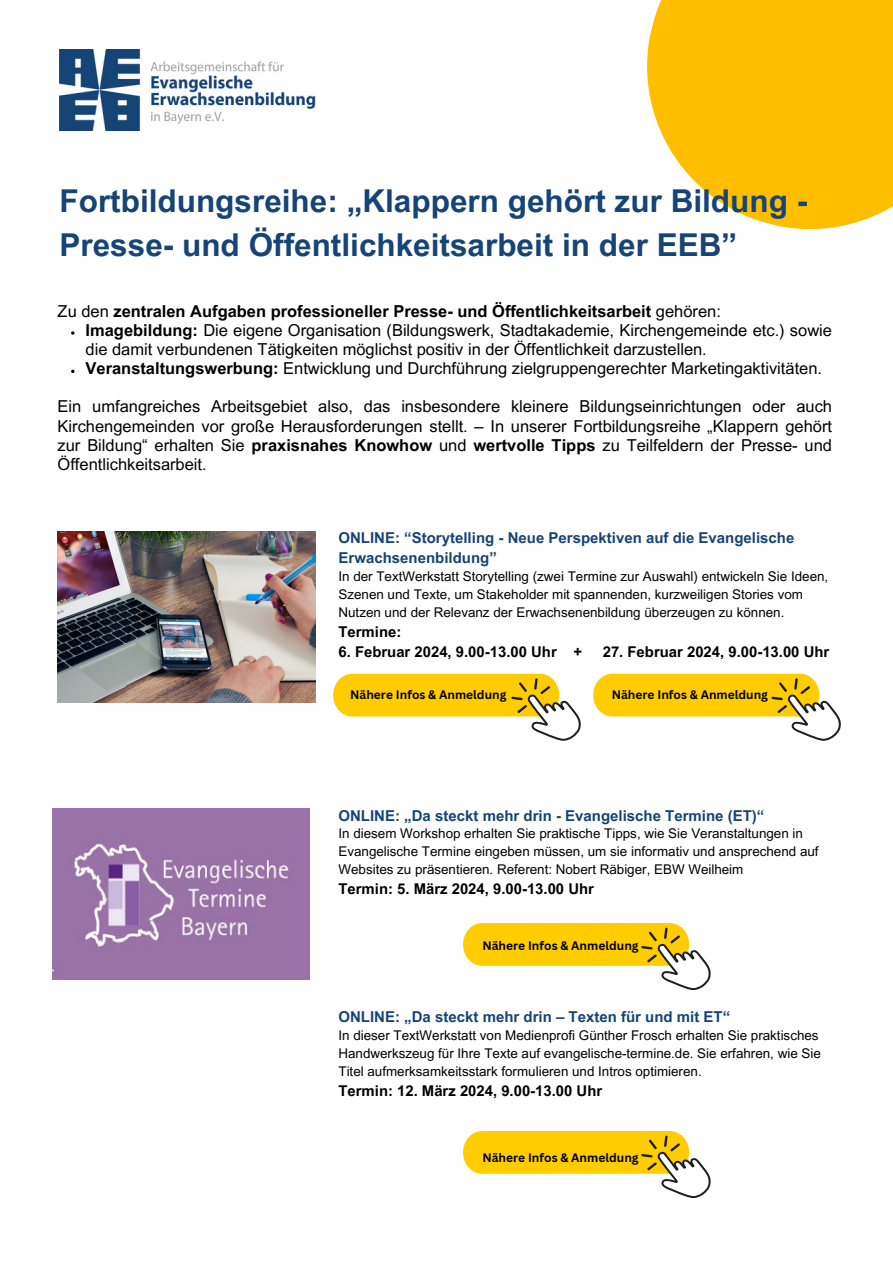
<style>
.page{position:relative;width:893px;height:1264px;background:#fff}
.page>*{position:absolute;margin:0;border:0;box-sizing:border-box;transform-origin:0 0}
.t1{font:700 31.5px/43.8px "Arial MT Pro";color:#164476}
.t2{font:16.5px/19.2px "Arial MT Pro";color:#000}
.t3{font:700 16.5px "Arial MT Pro";color:#000}
.t4{font:700 15px/20.1px "Arial MT Pro";color:#164476}
.t5{font:700 14.85px "Arial MT Pro";color:#000}
.t6{font:13.35px/17.9px "Arial MT Pro";color:#000}
.t7{font:700 12px "Canva Sans";color:#000}
.s1{font-weight:400}
.s2{font-weight:700}
</style>
<div class="page">
<svg style="left:647px;top:0;width:245px;height:230px;background:#ffc721"></svg>
<img style="left:59px;top:49px;width:257px;height:81px">
<img style="left:58px;top:531px;width:257px;height:171px">
<svg style="left:333px;top:673px;width:248px;height:68px"></svg>
<img style="left:52px;top:808px;width:258px;height:171px">
<svg style="left:71px;top:331px;width:3px;height:4px"></svg>
<svg style="left:463px;top:923px;width:248px;height:67px"></svg>
<svg style="left:463px;top:1131px;width:248px;height:67px"></svg>
<svg style="left:593px;top:673px;width:248px;height:68px"></svg>
<p class="t1" style="left:59px;top:183px;width:749px">Fortbildungsreihe: „Klappern gehört zur Bildung -<br>Presse- und Öffentlichkeitsarbeit in der EEB”</p>
<p class="t3" style="left:58px;top:305px;width:664px"><span class="s1">Zu den</span> zentralen Aufgaben professioneller Presse- und Öffentlichkeitsarbeit <span class="s1">gehören:</span></p>
<p class="t2" style="left:86px;top:322px;width:748px"><span class="s2">Imagebildung:</span> Die eigene Organisation (Bildungswerk, Stadtakademie, Kirchengemeinde etc.) sowie die damit verbundenen Tätigkeiten möglichst positiv in der Öffentlichkeit darzustellen.</p>
<p class="t2" style="left:86px;top:361px;width:738px"><span class="s2">Veranstaltungswerbung:</span> Entwicklung und Durchführung zielgruppengerechter Marketingaktivitäten.</p>
<p class="t2" style="left:58px;top:399px;width:775px;text-align:justify">Ein umfangreiches Arbeitsgebiet also, das insbesondere kleinere Bildungseinrichtungen oder auch Kirchengemeinden vor große Herausforderungen stellt. – In unserer Fortbildungsreihe „Klappern gehört zur Bildung“ erhalten Sie <span class="s2">praxisnahes Knowhow</span> und <span class="s2">wertvolle Tipps</span> zu Teilfeldern der Presse- und Öffentlichkeitsarbeit.</p>
<p class="t4" style="left:338px;top:530px;width:457px">ONLINE: “Storytelling - Neue Perspektiven auf die Evangelische<br>Erwachsenenbildung”</p>
<p class="t6" style="left:338px;top:569px;width:491px">In der TextWerkstatt Storytelling (zwei Termine zur Auswahl) entwickeln Sie Ideen,<br>Szenen und Texte, um Stakeholder mit spannenden, kurzweiligen Stories vom<br>Nutzen und der Relevanz der Erwachsenenbildung überzeugen zu können.</p>
<p class="t5" style="left:338px;top:626px;width:64px">Termine:</p>
<p class="t5" style="left:338px;top:646px;width:245px">6. Februar 2024, 9.00-13.00 Uhr +</p>
<p class="t5" style="left:602px;top:646px;width:228px">27. Februar 2024, 9.00-13.00 Uhr</p>
<p class="t7" style="left:350px;top:686px;width:158px">Nähere Infos &amp; Anmeldung</p>
<p class="t7" style="left:611px;top:686px;width:158px">Nähere Infos &amp; Anmeldung</p>
<p class="t4" style="left:338px;top:807px;width:427px">ONLINE: „Da steckt mehr drin - Evangelische Termine (ET)“</p>
<p class="t6" style="left:338px;top:826px;width:481px">In diesem Workshop erhalten Sie praktische Tipps, wie Sie Veranstaltungen in<br>Evangelische Termine eingeben müssen, um sie informativ und ansprechend auf<br>Websites zu präsentieren. Referent: Nobert Räbiger, EBW Weilheim</p>
<p class="t5" style="left:338px;top:883px;width:257px">Termin: 5. März 2024, 9.00-13.00 Uhr</p>
<p class="t7" style="left:482px;top:937px;width:158px">Nähere Infos &amp; Anmeldung</p>
<p class="t4" style="left:338px;top:1008px;width:393px">ONLINE: „Da steckt mehr drin – Texten für und mit ET“</p>
<p class="t6" style="left:338px;top:1027px;width:484px">In dieser TextWerkstatt von Medienprofi Günther Frosch erhalten Sie praktisches<br>Handwerkszeug für Ihre Texte auf evangelische-termine.de. Sie erfahren, wie Sie<br>Titel aufmerksamkeitsstark formulieren und Intros optimieren.</p>
<p class="t5" style="left:338px;top:1084px;width:265px">Termin: 12. März 2024, 9.00-13.00 Uhr</p>
<p class="t7" style="left:482px;top:1149px;width:158px">Nähere Infos &amp; Anmeldung</p>
</div>
